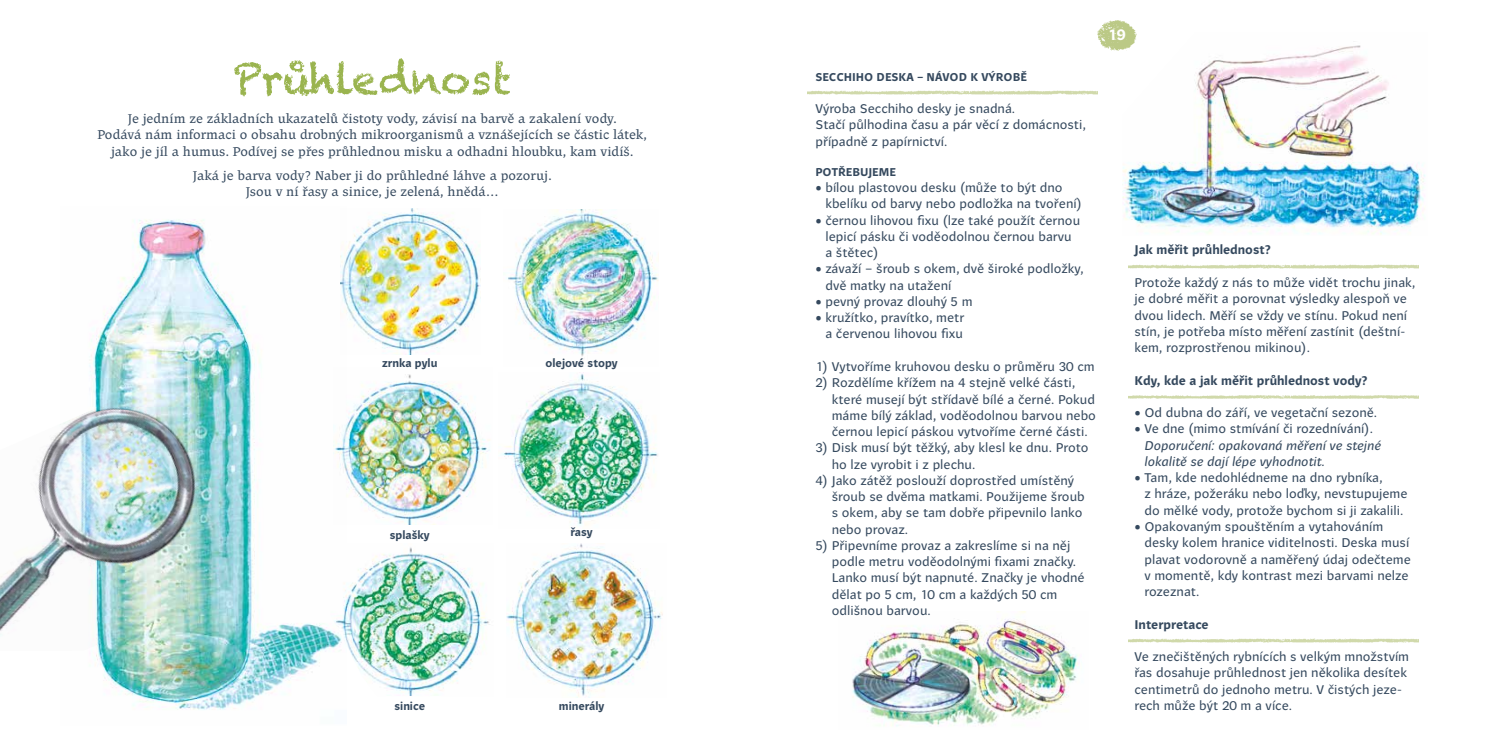
<style>
.page{position:relative;width:1489px;height:745px;background:#fff}
.page>*{position:absolute;margin:0;border:0;box-sizing:border-box;transform-origin:0 0}
.t1{font:700 15px "Beletrio";color:#fff}
.t2{font:12.5px/16.2px "Beletrio";color:#35495e}
.t3{font:12.5px/16.2px "Beletria";color:#35495e;text-align:center}
.t4{font:700 12.5px "Beletrio";color:#35495e}
.t5{font:italic 12.5px/16.2px "Beletrio";color:#35495e}
.t6{font:700 11.25px "Beletrio";color:#35495e}
</style>
<div class="page">
<img style="left:1097px;top:20px;width:39px;height:31px">
<img style="left:346px;top:374px;width:144px;height:150px">
<img style="left:501px;top:372px;width:157px;height:154px">
<img style="left:346px;top:208px;width:134px;height:146px">
<img style="left:507px;top:209px;width:151px;height:148px">
<img style="left:89px;top:219px;width:257px;height:491px">
<img style="left:852px;top:611px;width:227px;height:116px">
<svg style="left:234px;top:58px;width:276px;height:38px"></svg>
<img style="left:808px;top:90px;width:289px;height:5px">
<img style="left:1128px;top:264px;width:289px;height:5px">
<img style="left:1128px;top:395px;width:289px;height:4px">
<img style="left:1128px;top:638px;width:289px;height:5px">
<img style="left:1122px;top:32px;width:304px;height:203px">
<img style="left:0;top:389px;width:231px;height:261px">
<img style="left:330px;top:543px;width:160px;height:152px">
<img style="left:506px;top:543px;width:157px;height:153px">
<p class="t3" style="left:97px;top:111px;width:551px">Je jedním ze základních ukazatelů čistoty vody, závisí na barvě a zakalení vody.<br>Podává nám informaci o obsahu drobných mikroorganismů a vznášejících se částic látek, jako je jíl a humus. Podívej se přes průhlednou misku a odhadni hloubku, kam vidíš.</p>
<p class="t3" style="left:193px;top:167px;width:360px">Jaká je barva vody? Naber ji do průhledné láhve a pozoruj.<br>Jsou v ní řasy a sinice, je zelená, hnědá…</p>
<p class="t6" style="left:382px;top:356px;width:57px">zrnka pylu</p>
<p class="t6" style="left:545px;top:356px;width:74px">olejové stopy</p>
<p class="t6" style="left:390px;top:527px;width:42px">splašky</p>
<p class="t6" style="left:570px;top:524px;width:24px">řasy</p>
<p class="t6" style="left:394px;top:698px;width:32px">sinice</p>
<p class="t6" style="left:559px;top:698px;width:47px">minerály</p>
<p class="t6" style="left:815px;top:70px;width:213px">SECCHIHO DESKA – NÁVOD K VÝROBĚ</p>
<p class="t2" style="left:815px;top:101px;width:272px">Výroba Secchiho desky je snadná.<br>Stačí půlhodina času a pár věcí z domácnosti, případně z papírnictví.</p>
<p class="t6" style="left:815px;top:165px;width:82px">POTŘEBUJEME</p>
<p class="t2" style="left:825px;top:180px;width:258px;text-indent:-10px">• bílou plastovou desku (může to být dno kbelíku od barvy nebo podložka na tvoření)</p>
<p class="t2" style="left:825px;top:212px;width:256px;text-indent:-10px">• černou lihovou fixu (lze také použít černou lepicí pásku či voděodolnou černou barvu a štětec)</p>
<p class="t2" style="left:825px;top:261px;width:260px;text-indent:-10px">• závaží – šroub s okem, dvě široké podložky, dvě matky na utažení</p>
<p class="t2" style="left:815px;top:293px;width:159px">• pevný provaz dlouhý 5 m</p>
<p class="t2" style="left:815px;top:310px;width:150px;text-align:right">• kružítko, pravítko, metr a červenou lihovou fixu</p>
<p class="t2" style="left:815px;top:358px;width:281px">1) Vytvoříme kruhovou desku o průměru 30 cm</p>
<p class="t2" style="left:831px;top:375px;width:266px;text-indent:-16px">2) Rozdělíme křížem na 4 stejně velké části, které musejí být střídavě bílé a černé. Pokud máme bílý základ, voděodolnou barvou nebo černou lepicí páskou vytvoříme černé části.</p>
<p class="t2" style="left:831px;top:440px;width:258px;text-indent:-16px">3) Disk musí být těžký, aby klesl ke dnu. Proto ho lze vyrobit i z plechu.</p>
<p class="t2" style="left:831px;top:472px;width:254px;text-indent:-16px">4) Jako zátěž poslouží doprostřed umístěný šroub se dvěma matkami. Použijeme šroub s okem, aby se tam dobře připevnilo lanko nebo provaz.</p>
<p class="t2" style="left:831px;top:537px;width:254px;text-indent:-16px">5) Připevníme provaz a zakreslíme si na něj podle metru voděodolnými fixami značky.<br>Lanko musí být napnuté. Značky je vhodné dělat po 5 cm, 10 cm a každých 50 cm odlišnou barvou.</p>
<p class="t1" style="left:1107px;top:25px;width:20px">19</p>
<p class="t4" style="left:1134px;top:242px;width:138px">Jak měřit průhlednost?</p>
<p class="t2" style="left:1134px;top:274px;width:282px">Protože každý z nás to může vidět trochu jinak, je dobré měřit a porovnat výsledky alespoň ve dvou lidech. Měří se vždy ve stínu. Pokud není stín, je potřeba místo měření zastínit (deštní&shy;kem, rozprostřenou mikinou).</p>
<p class="t4" style="left:1134px;top:372px;width:235px">Kdy, kde a jak měřit průhlednost vody?</p>
<p class="t2" style="left:1134px;top:404px;width:244px">• Od dubna do září, ve vegetační sezoně.</p>
<p class="t2" style="left:1134px;top:421px;width:240px">• Ve dne (mimo stmívání či rozednívání).</p>
<p class="t5" style="left:1144px;top:437px;width:238px">Doporučení: opakovaná měření ve stejné lokalitě se dají lépe vyhodnotit.</p>
<p class="t2" style="left:1144px;top:469px;width:264px;text-indent:-10px">• Tam, kde nedohlédneme na dno rybníka,<br>z hráze, požeráku nebo loďky, nevstupujeme do mělké vody, protože bychom si ji zakalili.</p>
<p class="t2" style="left:1144px;top:518px;width:268px;text-indent:-10px">• Opakovaným spouštěním a vytahováním desky kolem hranice viditelnosti. Deska musí plavat vodorovně a naměřený údaj odečteme v momentě, kdy kontrast mezi barvami nelze rozeznat.</p>
<p class="t4" style="left:1134px;top:616px;width:76px">Interpretace</p>
<p class="t2" style="left:1134px;top:648px;width:276px">Ve znečištěných rybnících s velkým množstvím řas dosahuje průhlednost jen několika desítek centimetrů do jednoho metru. V čistých jeze&shy;rech může být 20 m a více.</p>
</div>
